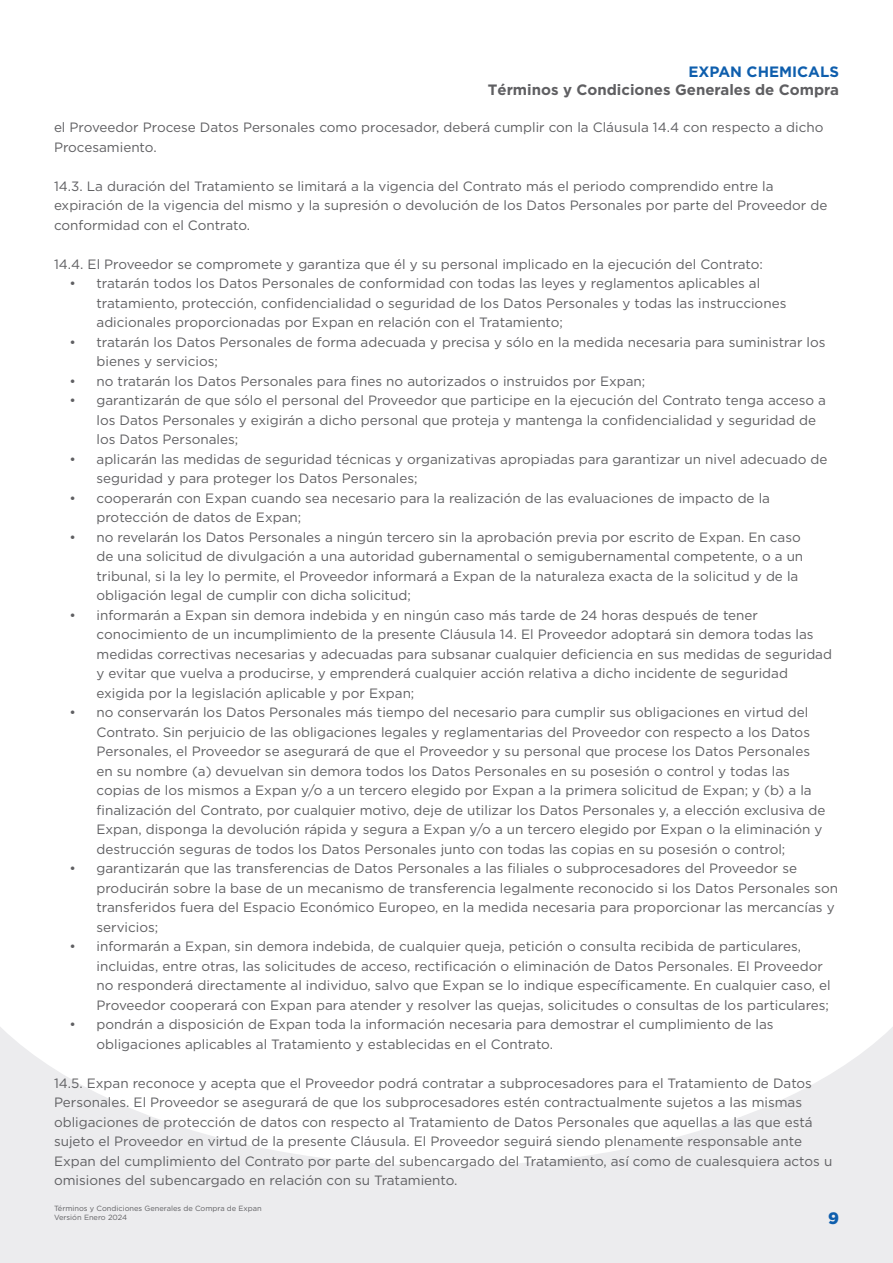
<style>
.page{position:relative;width:893px;height:1263px;background:#fff}
.page>*{position:absolute;margin:0;border:0;box-sizing:border-box;transform-origin:0 0}
.t1{font:900 16.5px "Gotham";color:#0e5ead}
.t2{font:700 15px "Gotham";color:#5f5f62}
.t3{font:700 15px "Gotham";color:#0e5ead}
.Body{font:13.5px/19.5px "Gotham";color:#5f5f62}
.t4{font:7.5px/9px "Gotham";color:#5f5f62}
</style>
<div class="page">
<div style="left:0;top:913px;width:893px;height:350px;background:#ececee"></div>
<svg style="left:0;top:913px;width:893px;height:253px;fill:#fff"></svg>
<p class="t3" style="left:688px;top:63px;width:152px">EXPAN CHEMICALS</p>
<p class="t2" style="left:488px;top:81px;width:353px">Términos y Condiciones Generales de Compra</p>
<p class="Body" style="left:54px;top:117px;width:771px">el Proveedor Procese Datos Personales como procesador, deberá cumplir con la Cláusula 14.4 con respecto a dicho<br>Procesamiento.</p>
<p class="Body" style="left:54px;top:176px;width:775px">14.3. La duración del Tratamiento se limitará a la vigencia del Contrato más el periodo comprendido entre la expiración de la vigencia del mismo y la supresión o devolución de los Datos Personales por parte del Proveedor de conformidad con el Contrato.</p>
<p class="Body" style="left:54px;top:254px;width:710px">14.4. El Proveedor se compromete y garantiza que él y su personal implicado en la ejecución del Contrato:</p>
<p class="Body" style="left:97px;top:273px;width:691px;text-indent:-27px">• tratarán todos los Datos Personales de conformidad con todas las leyes y reglamentos aplicables al tratamiento, protección, confidencialidad o seguridad de los Datos Personales y todas las instrucciones adicionales proporcionadas por Expan en relación con el Tratamiento;</p>
<p class="Body" style="left:97px;top:332px;width:731px;text-indent:-27px">• tratarán los Datos Personales de forma adecuada y precisa y sólo en la medida necesaria para suministrar los bienes y servicios;</p>
<p class="Body" style="left:70px;top:371px;width:577px">• no tratarán los Datos Personales para fines no autorizados o instruidos por Expan;</p>
<p class="Body" style="left:97px;top:390px;width:731px;text-indent:-27px">• garantizarán de que sólo el personal del Proveedor que participe en la ejecución del Contrato tenga acceso a los Datos Personales y exigirán a dicho personal que proteja y mantenga la confidencialidad y seguridad de los Datos Personales;</p>
<p class="Body" style="left:97px;top:449px;width:732px;text-indent:-27px">• aplicarán las medidas de seguridad técnicas y organizativas apropiadas para garantizar un nivel adecuado de seguridad y para proteger los Datos Personales;</p>
<p class="Body" style="left:97px;top:488px;width:675px;text-indent:-27px">• cooperarán con Expan cuando sea necesario para la realización de las evaluaciones de impacto de la protección de datos de Expan;</p>
<p class="Body" style="left:97px;top:527px;width:708px;text-indent:-27px">• no revelarán los Datos Personales a ningún tercero sin la aprobación previa por escrito de Expan. En caso de una solicitud de divulgación a una autoridad gubernamental o semigubernamental competente, o a un tribunal, si la ley lo permite, el Proveedor informará a Expan de la naturaleza exacta de la solicitud y de la obligación legal de cumplir con dicha solicitud;</p>
<p class="Body" style="left:97px;top:605px;width:737px;text-indent:-27px">• informarán a Expan sin demora indebida y en ningún caso más tarde de 24 horas después de tener conocimiento de un incumplimiento de la presente Cláusula 14. El Proveedor adoptará sin demora todas las medidas correctivas necesarias y adecuadas para subsanar cualquier deficiencia en sus medidas de seguridad y evitar que vuelva a producirse, y emprenderá cualquier acción relativa a dicho incidente de seguridad exigida por la legislación aplicable y por Expan;</p>
<p class="Body" style="left:97px;top:702px;width:730px;text-indent:-27px">• no conservarán los Datos Personales más tiempo del necesario para cumplir sus obligaciones en virtud del Contrato. Sin perjuicio de las obligaciones legales y reglamentarias del Proveedor con respecto a los Datos Personales, el Proveedor se asegurará de que el Proveedor y su personal que procese los Datos Personales en su nombre (a) devuelvan sin demora todos los Datos Personales en su posesión o control y todas las copias de los mismos a Expan y/o a un tercero elegido por Expan a la primera solicitud de Expan; y (b) a la finalización del Contrato, por cualquier motivo, deje de utilizar los Datos Personales y, a elección exclusiva de Expan, disponga la devolución rápida y segura a Expan y/o a un tercero elegido por Expan o la eliminación y destrucción seguras de todos los Datos Personales junto con todas las copias en su posesión o control;</p>
<p class="Body" style="left:97px;top:858px;width:743px;text-indent:-27px">• garantizarán que las transferencias de Datos Personales a las filiales o subprocesadores del Proveedor se producirán sobre la base de un mecanismo de transferencia legalmente reconocido si los Datos Personales son transferidos fuera del Espacio Económico Europeo, en la medida necesaria para proporcionar las mercancías y servicios;</p>
<p class="Body" style="left:97px;top:936px;width:736px;text-indent:-27px">• informarán a Expan, sin demora indebida, de cualquier queja, petición o consulta recibida de particulares, incluidas, entre otras, las solicitudes de acceso, rectificación o eliminación de Datos Personales. El Proveedor no responderá directamente al individuo, salvo que Expan se lo indique específicamente. En cualquier caso, el Proveedor cooperará con Expan para atender y resolver las quejas, solicitudes o consultas de los particulares;</p>
<p class="Body" style="left:97px;top:1014px;width:679px;text-indent:-27px">• pondrán a disposición de Expan toda la información necesaria para demostrar el cumplimiento de las obligaciones aplicables al Tratamiento y establecidas en el Contrato.</p>
<p class="Body" style="left:54px;top:1073px;width:780px">14.5. Expan reconoce y acepta que el Proveedor podrá contratar a subprocesadores para el Tratamiento de Datos Personales. El Proveedor se asegurará de que los subprocesadores estén contractualmente sujetos a las mismas obligaciones de protección de datos con respecto al Tratamiento de Datos Personales que aquellas a las que está sujeto el Proveedor en virtud de la presente Cláusula. El Proveedor seguirá siendo plenamente responsable ante Expan del cumplimiento del Contrato por parte del subencargado del Tratamiento, así como de cualesquiera actos u omisiones del subencargado en relación con su Tratamiento.</p>
<p class="t4" style="left:54px;top:1204px;width:209px">Términos y Condiciones Generales de Compra de Expan<br>Versión Enero 2024</p>
<p class="t1" style="left:828px;top:1207px;width:12px">9</p>
</div>
